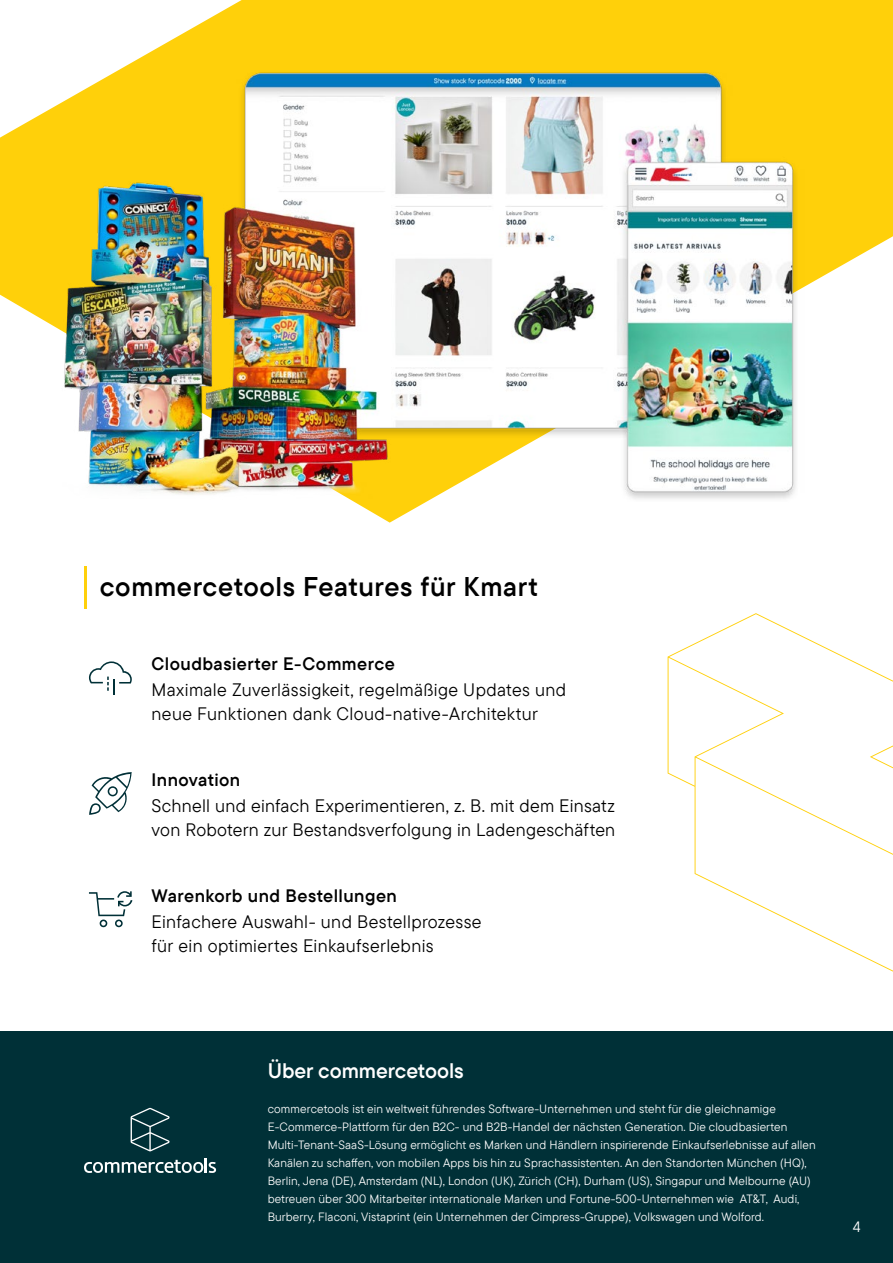
<style>
.page{position:relative;width:893px;height:1263px;background:#fff}
.page>*{position:absolute;margin:0;border:0;box-sizing:border-box;transform-origin:0 0}
.t1{font:27px "TT Commons Pro Db";letter-spacing:.025em;color:#000}
.t2{font:21px "TT Commons Pro Db";color:#fff}
.t3{font:18px/24px "TT Commons Pro";letter-spacing:.02em;color:#000}
.t4{font:18px "TT Commons Pro Db";letter-spacing:.025em;color:#000}
.t5{font:15px "TT Commons Pro";color:#fff}
.t6{font:12px/18px "TT Commons Pro";letter-spacing:.01em;color:#fff}
</style>
<div class="page">
<hr style="left:85px;top:567px;width:2px;height:42px;background:#ffd00a">
<div style="left:0;top:1032px;width:893px;height:231px;background:#003037"></div>
<svg style="left:131px;top:1108px;width:39px;height:43px"></svg>
<svg style="left:84px;top:1158px;width:132px;height:15px"></svg>
<svg style="left:0;top:0;width:893px;height:523px;fill:#ffd00a"></svg>
<img style="left:44px;top:43px;width:784px;height:473px">
<svg style="left:89px;top:772px;width:43px;height:43px"></svg>
<svg style="left:89px;top:891px;width:43px;height:36px"></svg>
<svg style="left:89px;top:661px;width:43px;height:34px"></svg>
<svg style="left:668px;top:613px;width:225px;height:359px"></svg>
<h1 class="t1" style="left:100px;top:566px;width:440px">commercetools Features für Kmart</h1>
<h3 class="t4" style="left:152px;top:650px;width:245px">Cloudbasierter E-Commerce</h3>
<h3 class="t3" style="left:152px;top:678px;width:416px">Maximale Zuverlässigkeit, regelmäßige Updates und neue Funktionen dank Cloud-native-Architektur</h3>
<h3 class="t4" style="left:152px;top:766px;width:90px">Innovation</h3>
<h3 class="t3" style="left:152px;top:794px;width:465px">Schnell und einfach Experimentieren, z. B. mit dem Einsatz von Robotern zur Bestandsverfolgung in Ladengeschäften</h3>
<h3 class="t4" style="left:152px;top:882px;width:247px">Warenkorb und Bestellungen</h3>
<h3 class="t3" style="left:152px;top:910px;width:331px">Einfachere Auswahl- und Bestellprozesse für ein optimiertes Einkaufserlebnis</h3>
<h2 class="t2" style="left:268px;top:1055px;width:198px">Über commercetools</h2>
<p class="t6" style="left:268px;top:1099px;width:550px">commercetools ist ein weltweit führendes Software-Unternehmen und steht für die gleichnamige E-Commerce-Plattform für den B2C- und B2B-Handel der nächsten Generation. Die cloudbasierten Multi-Tenant-SaaS-Lösung ermöglicht es Marken und Händlern inspirierende Einkaufserlebnisse auf allen Kanälen zu schaffen, von mobilen Apps bis hin zu Sprachassistenten. An den Standorten München (HQ), Berlin, Jena (DE), Amsterdam (NL), London (UK), Zürich (CH), Durham (US), Singapur und Melbourne (AU) betreuen über 300 Mitarbeiter internationale Marken und Fortune-500-Unternehmen wie AT&amp;T, Audi, Burberry, Flaconi, Vistaprint (ein Unternehmen der Cimpress-Gruppe), Volkswagen und Wolford.</p>
<p class="t5" style="left:853px;top:1216px;width:10px">4</p>
</div>
